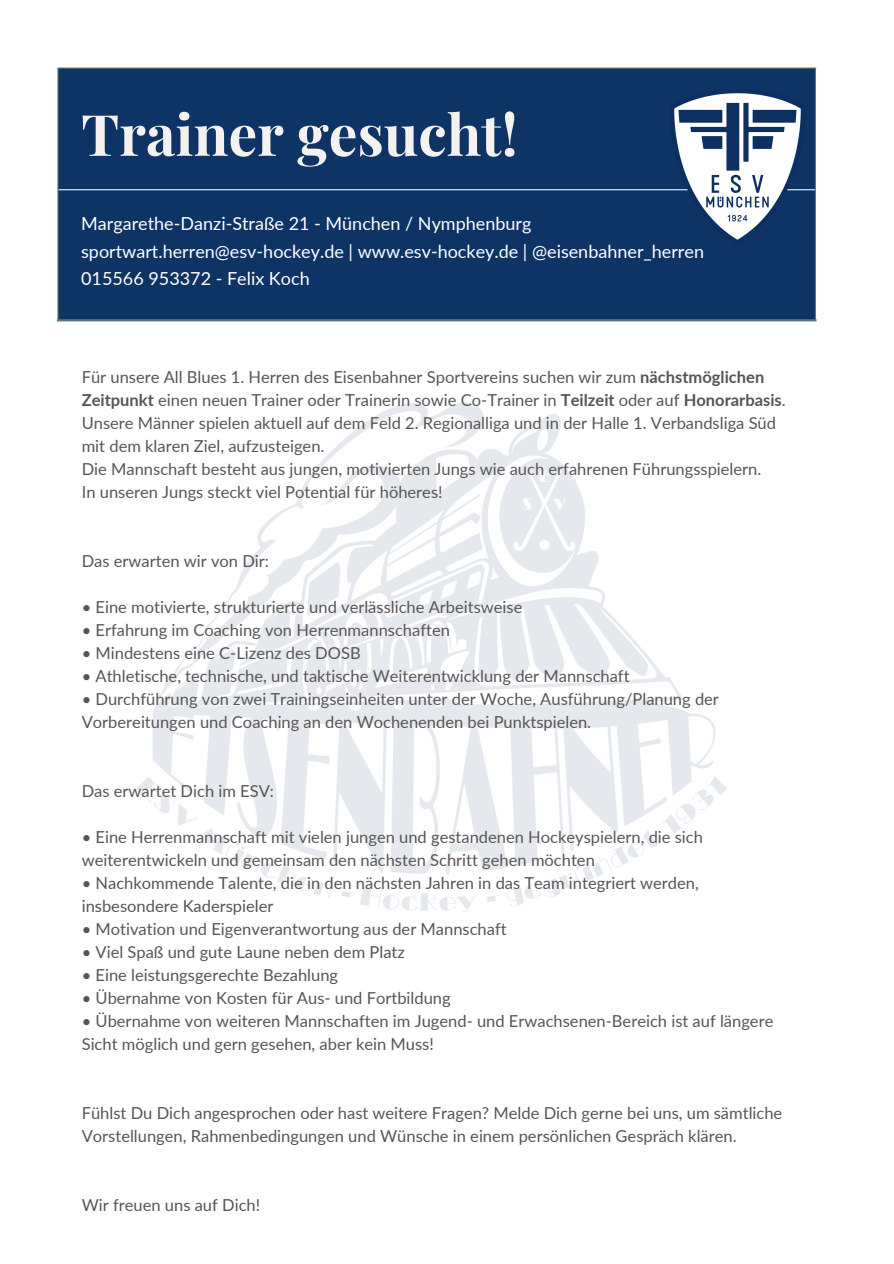
<style>
.page{position:relative;width:894px;height:1264px;background:#fff}
.page>*{position:absolute;margin:0;border:0;box-sizing:border-box;transform-origin:0 0}
.t1{font:700 57px "Playfair Display";color:#f4f2f1}
.t2{font:18px "Lato";color:#fff}
.t3{font:16.5px/23px "Lato";color:#595454}
.s1{font-weight:700}
</style>
<div class="page">
<img style="left:136px;top:402px;width:591px;height:511px">
<div style="left:59px;top:69px;width:755px;height:250px;background:#0e3465"></div>
<hr style="left:57px;top:69px;width:2px;height:250px;background:#597b6a">
<hr style="left:814px;top:69px;width:1px;height:250px;background:#597b6a">
<hr style="left:57px;top:68px;width:758px;height:1px;background:#597b6a">
<hr style="left:59px;top:189px;width:755px;height:1px;background:#f4f2f1">
<hr style="left:57px;top:319px;width:759px;height:2px;background:#597b6a">
<img style="left:670px;top:89px;width:134px;height:154px">
<p class="t1" style="left:81px;top:94px;width:438px">Trainer gesucht!</p>
<p class="t2" style="left:81px;top:213px;width:451px">Margarethe-Danzi-Straße 21 - München / Nymphenburg</p>
<p class="t2" style="left:81px;top:240px;width:624px">sportwart.herren@esv-hockey.de | www.esv-hockey.de | @eisenbahner_herren</p>
<p class="t2" style="left:81px;top:267px;width:230px">015566 953372 - Felix Koch</p>
<p class="t3" style="left:82px;top:365px;width:705px">Für unsere All Blues 1. Herren des Eisenbahner Sportvereins suchen wir zum <span class="s1">nächstmöglichen Zeitpunkt</span> einen neuen Trainer oder Trainerin sowie Co-Trainer in <span class="s1">Teilzeit</span> oder auf <span class="s1">Honorarbasis</span>.<br>Unsere Männer spielen aktuell auf dem Feld 2. Regionalliga und in der Halle 1. Verbandsliga Süd mit dem klaren Ziel, aufzusteigen.</p>
<p class="t3" style="left:82px;top:457px;width:681px">Die Mannschaft besteht aus jungen, motivierten Jungs wie auch erfahrenen Führungsspielern.</p>
<p class="t3" style="left:82px;top:480px;width:362px">In unseren Jungs steckt viel Potential für höheres!</p>
<p class="t3" style="left:82px;top:549px;width:189px">Das erwarten wir von Dir:</p>
<p class="t3" style="left:82px;top:595px;width:442px">• Eine motivierte, strukturierte und verlässliche Arbeitsweise</p>
<p class="t3" style="left:82px;top:618px;width:369px">• Erfahrung im Coaching von Herrenmannschaften</p>
<p class="t3" style="left:82px;top:641px;width:280px">• Mindestens eine C-Lizenz des DOSB</p>
<p class="t3" style="left:82px;top:664px;width:549px">• Athletische, technische, und taktische Weiterentwicklung der Mannschaft</p>
<p class="t3" style="left:82px;top:687px;width:638px">• Durchführung von zwei Trainingseinheiten unter der Woche, Ausführung/Planung der<br>Vorbereitungen und Coaching an den Wochenenden bei Punktspielen.</p>
<p class="t3" style="left:82px;top:779px;width:194px">Das erwartet Dich im ESV:</p>
<p class="t3" style="left:82px;top:825px;width:622px">• Eine Herrenmannschaft mit vielen jungen und gestandenen Hockeyspielern, die sich weiterentwickeln und gemeinsam den nächsten Schritt gehen möchten</p>
<p class="t3" style="left:82px;top:871px;width:618px">• Nachkommende Talente, die in den nächsten Jahren in das Team integriert werden, insbesondere Kaderspieler</p>
<p class="t3" style="left:82px;top:917px;width:426px">• Motivation und Eigenverantwortung aus der Mannschaft</p>
<p class="t3" style="left:82px;top:940px;width:324px">• Viel Spaß und gute Laune neben dem Platz</p>
<p class="t3" style="left:82px;top:963px;width:258px">• Eine leistungsgerechte Bezahlung</p>
<p class="t3" style="left:82px;top:986px;width:370px">• Übernahme von Kosten für Aus- und Fortbildung</p>
<p class="t3" style="left:82px;top:1009px;width:693px">• Übernahme von weiteren Mannschaften im Jugend- und Erwachsenen-Bereich ist auf längere<br>Sicht möglich und gern gesehen, aber kein Muss!</p>
<p class="t3" style="left:82px;top:1101px;width:702px">Fühlst Du Dich angesprochen oder hast weitere Fragen? Melde Dich gerne bei uns, um sämtliche<br>Vorstellungen, Rahmenbedingungen und Wünsche in einem persönlichen Gespräch klären.</p>
<p class="t3" style="left:82px;top:1193px;width:180px">Wir freuen uns auf Dich!</p>
</div>
